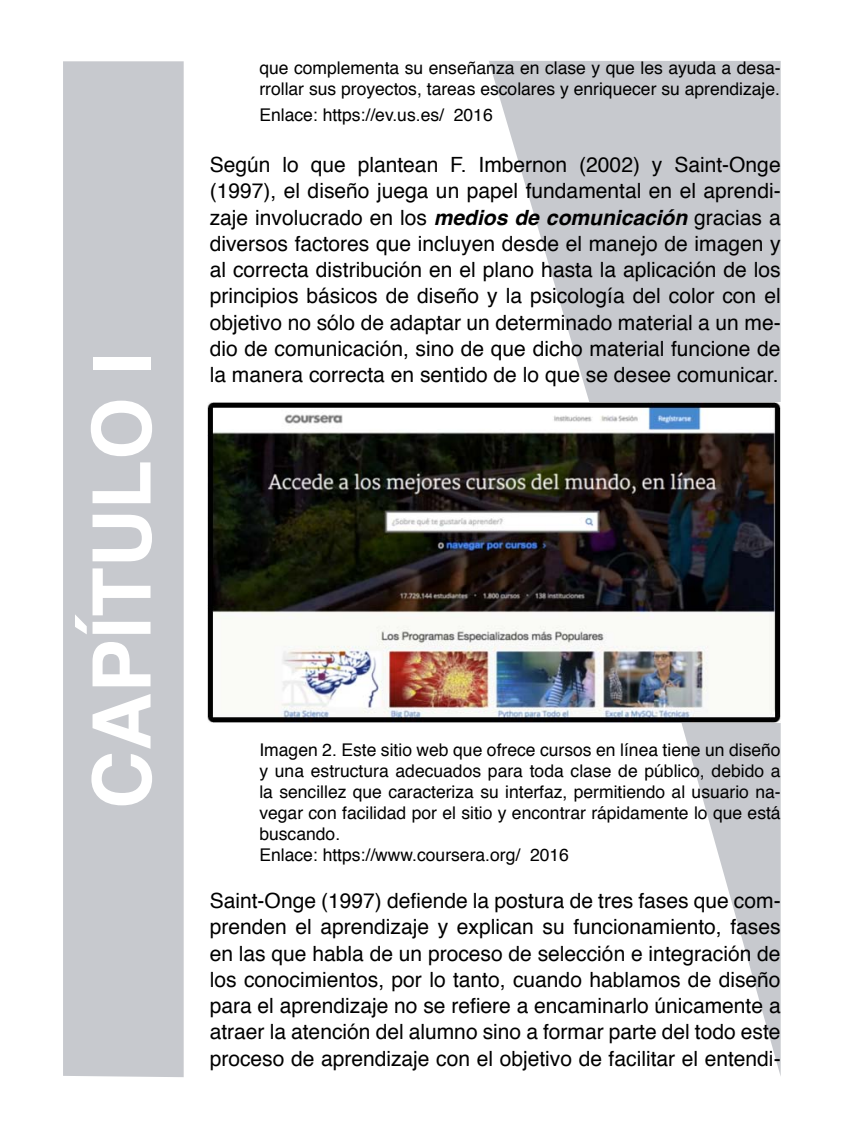
<style>
.page{position:relative;width:844px;height:1141px;background:#fff}
.page>*{position:absolute;margin:0;border:0;box-sizing:border-box;transform-origin:0 0}
.t1{font:700 80.5px "Helvetica";color:#fff}
.t2{font:21px/26.2px "Helvetica";color:#000;text-align:justify}
.t3{font:17.5px/21px "Helvetica";color:#000}
.s1{font-weight:700;font-style:italic}
</style>
<div class="page">
<svg style="left:489px;top:61px;width:291px;height:1013px"></svg>
<div style="left:63px;top:61px;width:121px;height:1016px;background:#c7c9ce"></div>
<img style="left:207px;top:402px;width:573px;height:321px">
<h1 class="t1" style="left:57px;top:809px;width:458px;rotate:-90deg">CAPÍTULO I</h1>
<p class="t3" style="left:259px;top:58px;width:522px">que complementa su enseñanza en clase y que les ayuda a desa&shy;rrollar sus proyectos, tareas escolares y enriquecer su aprendizaje.</p>
<p class="t3" style="left:259px;top:105px;width:235px">Enlace: https://ev.us.es/ 2016</p>
<p class="t2" style="left:210px;top:152px;width:572px">Según lo que plantean F. Imbernon (2002) y Saint-Onge (1997), el diseño juega un papel fundamental en el aprendi&shy;zaje involucrado en los <span class="s1">medios de comunicación</span> gracias a diversos factores que incluyen desde el manejo de imagen y al correcta distribución en el plano hasta la aplicación de los principios básicos de diseño y la psicología del color con el objetivo no sólo de adaptar un determinado material a un me&shy;dio de comunicación, sino de que dicho material funcione de la manera correcta en sentido de lo que se desee comunicar.</p>
<p class="t3" style="left:259px;top:740px;width:522px">Imagen 2. Este sitio web que ofrece cursos en línea tiene un diseño y una estructura adecuados para toda clase de público, debido a la sencillez que caracteriza su interfaz, permitiendo al usuario na&shy;vegar con facilidad por el sitio y encontrar rápidamente lo que está buscando.<br>Enlace: https://www.coursera.org/ 2016</p>
<p class="t2" style="left:210px;top:888px;width:572px">Saint-Onge (1997) defiende la postura de tres fases que com&shy;prenden el aprendizaje y explican su funcionamiento, fases en las que habla de un proceso de selección e integración de los conocimientos, por lo tanto, cuando hablamos de diseño para el aprendizaje no se refiere a encaminarlo únicamente a atraer la atención del alumno sino a formar parte del todo este proceso de aprendizaje con el objetivo de facilitar el entendi-</p>
</div>
